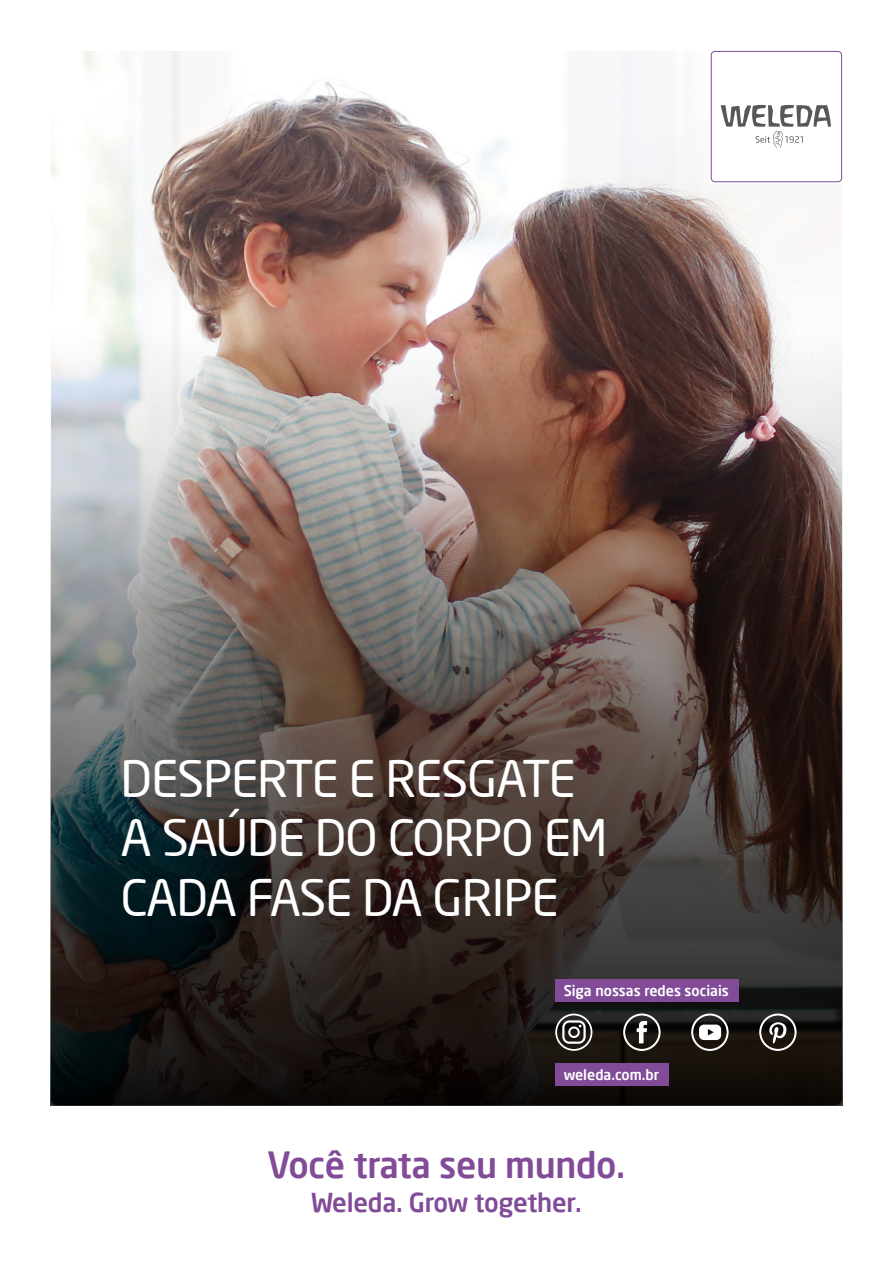
<style>
.page{position:relative;width:893px;height:1263px;background:#fff}
.page>*{position:absolute;margin:0;border:0;box-sizing:border-box;transform-origin:0 0}
.t1{font:500 49.5px/59.4px "Neo Sans Weleda";letter-spacing:-.025em;color:#fff}
.t2{font:700 35.4px "Neo Sans Weleda";letter-spacing:-.01em;color:#814b98}
.t3{font:700 25.65px "Neo Sans Weleda";letter-spacing:-.01em;color:#814b98}
.t4{font:700 14.25px "Neo Sans Weleda";color:#fff}
</style>
<div class="page">
<img style="left:51px;top:51px;width:791px;height:417px">
<img style="left:51px;top:468px;width:791px;height:637px">
<svg style="left:623px;top:1013px;width:38px;height:38px"></svg>
<svg style="left:691px;top:1013px;width:38px;height:38px"></svg>
<svg style="left:555px;top:1014px;width:37px;height:37px"></svg>
<svg style="left:759px;top:1013px;width:38px;height:38px"></svg>
<div style="left:555px;top:979px;width:184px;height:22px;background:#814b98"></div>
<div style="left:555px;top:1063px;width:114px;height:23px;background:#814b98"></div>
<p class="t1" style="left:121px;top:748px;width:488px">DESPERTE E RESGATE<br>A SAÚDE DO CORPO EM<br>CADA FASE DA GRIPE</p>
<p class="t4" style="left:564px;top:981px;width:167px">Siga nossas redes sociais</p>
<p class="t4" style="left:564px;top:1065px;width:97px">weleda.com.br</p>
<p class="t2" style="left:267px;top:1143px;width:359px">Você trata seu mundo.</p>
<p class="t3" style="left:311px;top:1186px;width:272px">Weleda. Grow together.</p>
</div>
